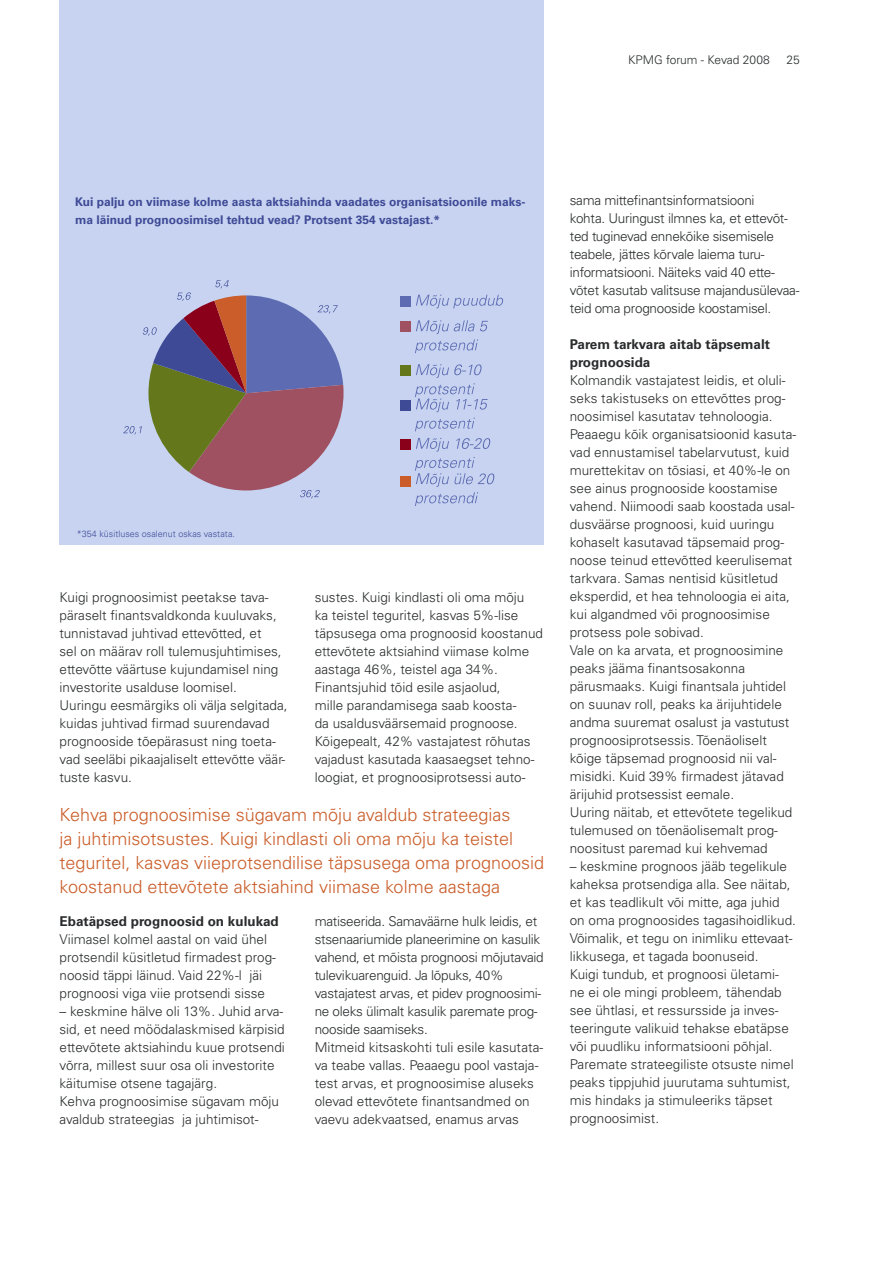
<style>
.page{position:relative;width:893px;height:1263px;background:#fff}
.page>*{position:absolute;margin:0;border:0;box-sizing:border-box;transform-origin:0 0}
.t1{font:300 18px/24px "Univers LT Std";color:#ca5d2a}
.t2{font:300 13.5px/18px "Univers LT Std";color:#292b2c}
.t3{font:300 13.5px/18px "Univers LT Std";letter-spacing:-.02em;color:#292b2c}
.t4{font:700 13.5px/18px "Univers LT Std";color:#292b2c}
.t5{font:700 12px/18px "Univers LT Std";color:#3f4a97}
.t6{font:300 12px "Univers LT Std";color:#292b2c}
.t7{font:300 9px "Univers LT Std";color:#3f4a97}
</style>
<div class="page">
<div style="left:60px;top:0;width:484px;height:545px;background:#c7d3f0"></div>
<div style="left:400px;top:296px;width:10px;height:10px;background:#5d6bb2"></div>
<svg style="left:416px;top:295px;width:87px;height:13px"></svg>
<div style="left:400px;top:322px;width:10px;height:10px;background:#a05161"></div>
<svg style="left:415px;top:320px;width:73px;height:33px"></svg>
<div style="left:400px;top:366px;width:10px;height:10px;background:#64781b"></div>
<div style="left:400px;top:400px;width:10px;height:10px;background:#3f4a97"></div>
<svg style="left:415px;top:364px;width:73px;height:48px"></svg>
<svg style="left:415px;top:418px;width:60px;height:13px"></svg>
<div style="left:400px;top:439px;width:10px;height:10px;background:#8a001b"></div>
<div style="left:400px;top:476px;width:10px;height:10px;background:#ca5d2a"></div>
<svg style="left:415px;top:438px;width:80px;height:68px"></svg>
<svg style="left:123px;top:280px;width:221px;height:218px"></svg>
<p class="t6" style="left:628px;top:55px;width:143px">KPMG forum - Kevad 2008</p>
<p class="t6" style="left:786px;top:55px;width:15px">25</p>
<p class="t5" style="left:75px;top:194px;width:452px">Kui palju on viimase kolme aasta aktsiahinda vaadates organisatsioonile maks&shy;ma läinud prognoosimisel tehtud vead? Protsent 354 vastajast.*</p>
<p class="t7" style="left:77px;top:530px;width:160px">*354 küsitluses osalenut oskas vastata.</p>
<p class="t2" style="left:315px;top:589px;width:230px">sustes. Kuigi kindlasti oli oma mõju<br>ka teistel teguritel, kasvas 5%-lise täpsusega oma prognoosid koostanud ettevõtete aktsiahind viimase kolme aastaga 46%, teistel aga 34%.<br>Finantsjuhid tõid esile asjaolud,<br>mille parandamisega saab koosta-<br>da usaldusväärsemaid prognoose.<br>Kõigepealt, 42% vastajatest rõhutas vajadust kasutada kaasaegset tehno&shy;loogiat, et prognoosiprotsessi auto-</p>
<p class="t2" style="left:60px;top:589px;width:230px">Kuigi prognoosimist peetakse tava&shy;päraselt finantsvaldkonda kuuluvaks, tunnistavad juhtivad ettevõtted, et<br>sel on määrav roll tulemusjuhtimises, ettevõtte väärtuse kujundamisel ning investorite usalduse loomisel.<br>Uuringu eesmärgiks oli välja selgitada, kuidas juhtivad firmad suurendavad prognooside tõepärasust ning toeta&shy;vad seeläbi pikaajaliselt ettevõtte väär&shy;tuste kasvu.</p>
<p class="t1" style="left:60px;top:804px;width:486px">Kehva prognoosimise sügavam mõju avaldub strateegias<br>ja juhtimisotsustes. Kuigi kindlasti oli oma mõju ka teistel teguritel, kasvas viieprotsendilise täpsusega oma prognoosid koostanud ettevõtete aktsiahind viimase kolme aastaga</p>
<p class="t4" style="left:60px;top:913px;width:221px">Ebatäpsed prognoosid on kulukad</p>
<p class="t2" style="left:60px;top:931px;width:218px">Viimasel kolmel aastal on vaid ühel protsendil küsitletud firmadest prog&shy;noosid täppi läinud. Vaid 22%-l jäi prognoosi viga viie protsendi sisse</p>
<p class="t2" style="left:60px;top:1003px;width:227px">– keskmine hälve oli 13%. Juhid arva&shy;sid, et need möödalaskmised kärpisid ettevõtete aktsiahindu kuue protsendi võrra, millest suur osa oli investorite käitumise otsene tagajärg.<br>Kehva prognoosimise sügavam mõju avaldub strateegias ja juhtimisot-</p>
<p class="t3" style="left:315px;top:913px;width:231px">matiseerida. Samaväärne hulk leidis, et stsenaariumide planeerimine on kasulik vahend, et mõista prognoosi mõjutavaid tulevikuarenguid. Ja lõpuks, 40% vastajatest arvas, et pidev prognoosimi&shy;ne oleks ülimalt kasulik paremate prog&shy;nooside saamiseks.<br>Mitmeid kitsaskohti tuli esile kasutata&shy;va teabe vallas. Peaaegu pool vastaja&shy;test arvas, et prognoosimise aluseks olevad ettevõtete finantsandmed on vaevu adekvaatsed, enamus arvas</p>
<p class="t3" style="left:570px;top:192px;width:231px">sama mittefinantsinformatsiooni<br>kohta. Uuringust ilmnes ka, et ettevõt&shy;ted tuginevad ennekõike sisemisele teabele, jättes kõrvale laiema turu&shy;informatsiooni. Näiteks vaid 40 ette&shy;võtet kasutab valitsuse majandusülevaa&shy;teid oma prognooside koostamisel.</p>
<p class="t4" style="left:570px;top:336px;width:202px">Parem tarkvara aitab täpsemalt prognoosida</p>
<p class="t2" style="left:570px;top:372px;width:228px">Kolmandik vastajatest leidis, et oluli&shy;seks takistuseks on ettevõttes prog&shy;noosimisel kasutatav tehnoloogia.<br>Peaaegu kõik organisatsioonid kasuta&shy;vad ennustamisel tabelarvutust, kuid murettekitav on tõsiasi, et 40%-le on see ainus prognooside koostamise vahend. Niimoodi saab koostada usal&shy;dusväärse prognoosi, kuid uuringu kohaselt kasutavad täpsemaid prog&shy;noose teinud ettevõtted keerulisemat tarkvara. Samas nentisid küsitletud eksperdid, et hea tehnoloogia ei aita, kui algandmed või prognoosimise protsess pole sobivad.<br>Vale on ka arvata, et prognoosimine peaks jääma finantsosakonna pärusmaaks. Kuigi finantsala juhtidel on suunav roll, peaks ka ärijuhtidele andma suuremat osalust ja vastutust prognoosiprotsessis. Tõenäoliselt kõige täpsemad prognoosid nii val&shy;misidki. Kuid 39% firmadest jätavad ärijuhid protsessist eemale.<br>Uuring näitab, et ettevõtete tegelikud tulemused on tõenäolisemalt prog&shy;noositust paremad kui kehvemad</p>
<p class="t2" style="left:570px;top:858px;width:228px">– keskmine prognoos jääb tegelikule kaheksa protsendiga alla. See näitab, et kas teadlikult või mitte, aga juhid on oma prognoosides tagasihoidlikud.<br>Võimalik, et tegu on inimliku ettevaat&shy;likkusega, et tagada boonuseid.<br>Kuigi tundub, et prognoosi ületami&shy;ne ei ole mingi probleem, tähendab see ühtlasi, et ressursside ja inves&shy;teeringute valikuid tehakse ebatäpse või puudliku informatsiooni põhjal.<br>Paremate strateegiliste otsuste nimel peaks tippjuhid juurutama suhtumist, mis hindaks ja stimuleeriks täpset prognoosimist.</p>
</div>
